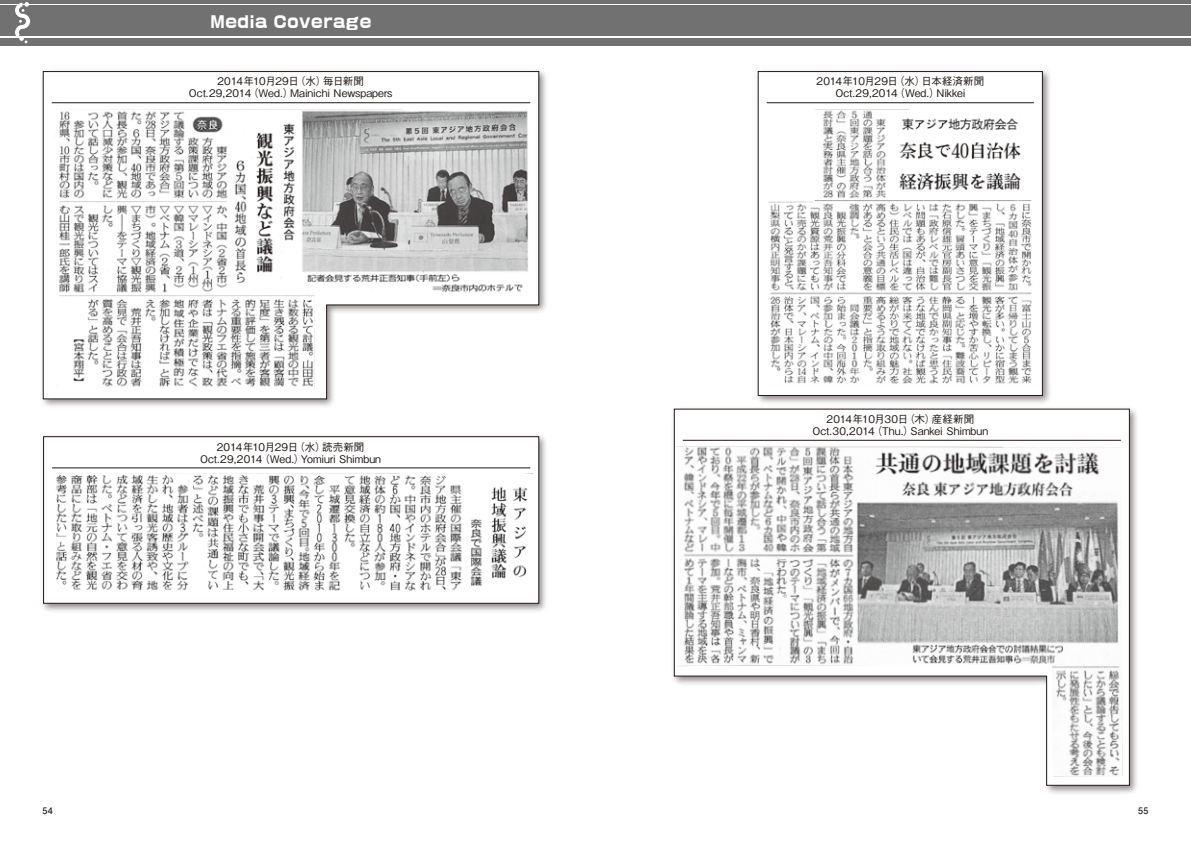
<style>
.page{position:relative;width:1191px;height:842px;background:#fff}
.page>*{position:absolute;margin:0;border:0;box-sizing:border-box;transform-origin:0 0}
.t1{font:16px "True Logo G Extra RKSJ H";letter-spacing:.04em;color:#fff}
.t2{font:500 10.5px/12px "Gothic BBB Pro";letter-spacing:-.01em;color:#221815;text-align:center}
.t3{font:700 9px "Futo Go B101 Pro";color:#221815}
</style>
<div class="page">
<div style="left:0;top:6px;width:1191px;height:30px;background:#727171"></div>
<hr style="left:0;top:0;width:1191px;height:4px;background:#727171">
<div style="left:0;top:38px;width:1191px;height:7px;background:#727171"></div>
<svg style="left:15px;top:2px;width:15px;height:41px"></svg>
<img style="left:673px;top:408px;width:464px;height:386px">
<svg style="left:674px;top:409px;width:455px;height:377px"></svg>
<img style="left:42px;top:70px;width:504px;height:337px">
<svg style="left:43px;top:71px;width:496px;height:328px"></svg>
<hr style="left:52px;top:103px;width:478px;height:1px;background:#221815">
<img style="left:757px;top:70px;width:293px;height:334px">
<div style="left:758px;top:71px;width:284px;height:325px;background:#fff;border:1px solid #221815"></div>
<hr style="left:766px;top:103px;width:267px;height:1px;background:#221815">
<hr style="left:683px;top:440px;width:437px;height:1px;background:#221815">
<img style="left:42px;top:435px;width:504px;height:176px">
<div style="left:43px;top:436px;width:496px;height:167px;background:#fff;border:1px solid #221815"></div>
<hr style="left:52px;top:468px;width:478px;height:1px;background:#221815">
<img style="left:55px;top:110px;width:476px;height:277px">
<img style="left:56px;top:473px;width:476px;height:119px">
<img style="left:768px;top:110px;width:264px;height:274px">
<img style="left:676px;top:447px;width:446px;height:330px">
<h1 class="t1" style="left:210px;top:14px;width:163px">Media Coverage</h1>
<p class="t2" style="left:189px;top:74px;width:205px">2014年10月29日（水）毎日新聞<br>Oct.29,2014（Wed.）Mainichi Newspapers</p>
<p class="t2" style="left:200px;top:439px;width:182px">2014年10月29日（水）読売新聞<br>Oct.29,2014（Wed.）Yomiuri Shimbun</p>
<p class="t2" style="left:816px;top:74px;width:169px">2014年10月29日（水）日本経済新聞<br>Oct.29,2014（Wed.）Nikkei</p>
<p class="t2" style="left:812px;top:412px;width:177px">2014年10月30日（木）産経新聞<br>Oct.30,2014（Thu.）Sankei Shimbun</p>
<p class="t3" style="left:43px;top:803px;width:12px">54</p>
<p class="t3" style="left:1138px;top:803px;width:12px">55</p>
</div>
